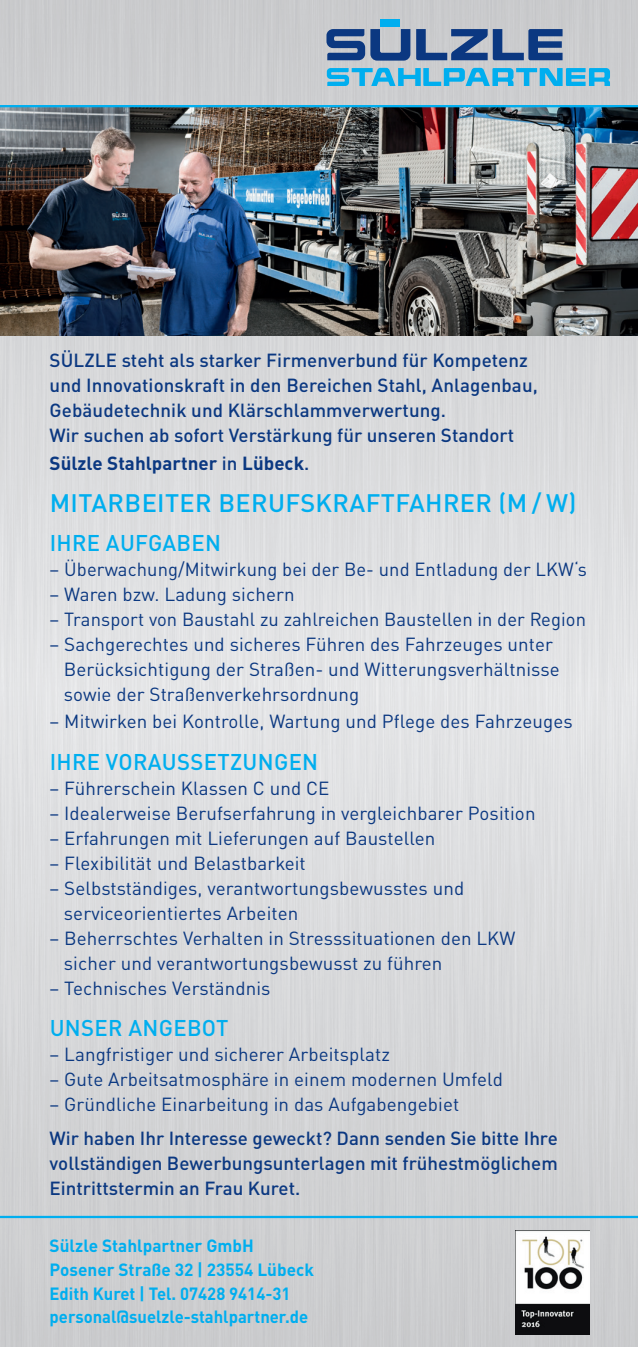
<style>
.page{position:relative;width:638px;height:1347px;background:#fff}
.page>*{position:absolute;margin:0;border:0;box-sizing:border-box;transform-origin:0 0}
.t1{font:500 25px "DINOT";letter-spacing:.015em;color:#00aeef}
.t2{font:500 22.5px "DINOT";letter-spacing:.015em;color:#00aeef}
.t3{font:18.75px/25px "DINOT";letter-spacing:.005em;color:#0b3881}
.t4{font:500 18.75px/25px "DINOT";letter-spacing:.005em;color:#0b3881}
.t5{font:700 18.75px "DINOT";color:#0b3881}
.t6{font:700 17.5px/23.5px "DINOT";color:#00aeef}
.s1{font-weight:500}
</style>
<div class="page">
<img style="left:0;top:0;width:638px;height:1346px">
<hr style="left:0;top:1215px;width:638px;height:3px;background:#00aeef">
<img style="left:0;top:107px;width:638px;height:228px">
<hr style="left:0;top:105px;width:638px;height:2px;background:#00aeef">
<img style="left:516px;top:1230px;width:73px;height:104px">
<svg style="left:326px;top:29px;width:84px;height:32px;background:#57739f"></svg>
<svg style="left:416px;top:29px;width:146px;height:31px;background:#627ba3"></svg>
<div style="left:380px;top:19px;width:20px;height:8px;background:#00aeef"></div>
<svg style="left:327px;top:68px;width:283px;height:18px;background:#59bbe0"></svg>
<p class="t4" style="left:50px;top:347px;width:490px">SÜLZLE steht als starker Firmenverbund für Kompetenz und Innovationskraft in den Bereichen Stahl, Anlagenbau, Gebäudetechnik und Klärschlammverwertung.<br>Wir suchen ab sofort Verstärkung für unseren Standort</p>
<p class="t5" style="left:50px;top:450px;width:261px">Sülzle Stahlpartner <span class="s1">in</span> Lübeck<span class="s1">.</span></p>
<h1 class="t1" style="left:50px;top:487px;width:528px">MITARBEITER BERUFSKRAFTFAHRER (M / W)</h1>
<p class="t2" style="left:50px;top:528px;width:173px">IHRE AUFGABEN</p>
<p class="t3" style="left:50px;top:556px;width:539px">– Überwachung/Mitwirkung bei der Be- und Entladung der LKW‘s</p>
<p class="t3" style="left:50px;top:581px;width:246px">– Waren bzw. Ladung sichern</p>
<p class="t3" style="left:50px;top:606px;width:538px">– Transport von Baustahl zu zahlreichen Baustellen in der Region</p>
<p class="t3" style="left:64px;top:631px;width:497px;text-indent:-14px">– Sachgerechtes und sicheres Führen des Fahrzeuges unter<br>Berücksichtigung der Straßen- und Witterungsverhältnisse sowie der Straßenverkehrsordnung</p>
<p class="t3" style="left:50px;top:708px;width:524px">– Mitwirken bei Kontrolle, Wartung und Pflege des Fahrzeuges</p>
<p class="t2" style="left:50px;top:747px;width:270px">IHRE VORAUSSETZUNGEN</p>
<p class="t3" style="left:50px;top:775px;width:281px">– Führerschein Klassen C und CE</p>
<p class="t3" style="left:50px;top:800px;width:487px">– Idealerweise Berufserfahrung in vergleichbarer Position</p>
<p class="t3" style="left:50px;top:825px;width:387px">– Erfahrungen mit Lieferungen auf Baustellen</p>
<p class="t3" style="left:50px;top:850px;width:258px">– Flexibilität und Belastbarkeit</p>
<p class="t3" style="left:64px;top:875px;width:402px;text-indent:-14px">– Selbstständiges, verantwortungsbewusstes und serviceorientiertes Arbeiten</p>
<p class="t3" style="left:64px;top:925px;width:453px;text-indent:-14px">– Beherrschtes Verhalten in Stresssituationen den LKW sicher und verantwortungsbewusst zu führen</p>
<p class="t3" style="left:50px;top:975px;width:222px">– Technisches Verständnis</p>
<p class="t2" style="left:50px;top:1013px;width:180px">UNSER ANGEBOT</p>
<p class="t3" style="left:50px;top:1041px;width:342px">– Langfristiger und sicherer Arbeitsplatz</p>
<p class="t3" style="left:50px;top:1066px;width:455px">– Gute Arbeitsatmosphäre in einem modernen Umfeld</p>
<p class="t3" style="left:50px;top:1091px;width:411px">– Gründliche Einarbeitung in das Aufgabengebiet</p>
<p class="t4" style="left:50px;top:1125px;width:510px;text-align:justify">Wir haben Ihr Interesse geweckt? Dann senden Sie bitte Ihre vollständigen Bewerbungsunterlagen mit frühestmöglichem Eintrittstermin an Frau Kuret.</p>
<p class="t6" style="left:50px;top:1233px;width:266px">Sülzle Stahlpartner GmbH<br>Posener Straße 32 | 23554 Lübeck<br>Edith Kuret | Tel. 07428 9414-31 personal@suelzle-stahlpartner.de</p>
</div>
